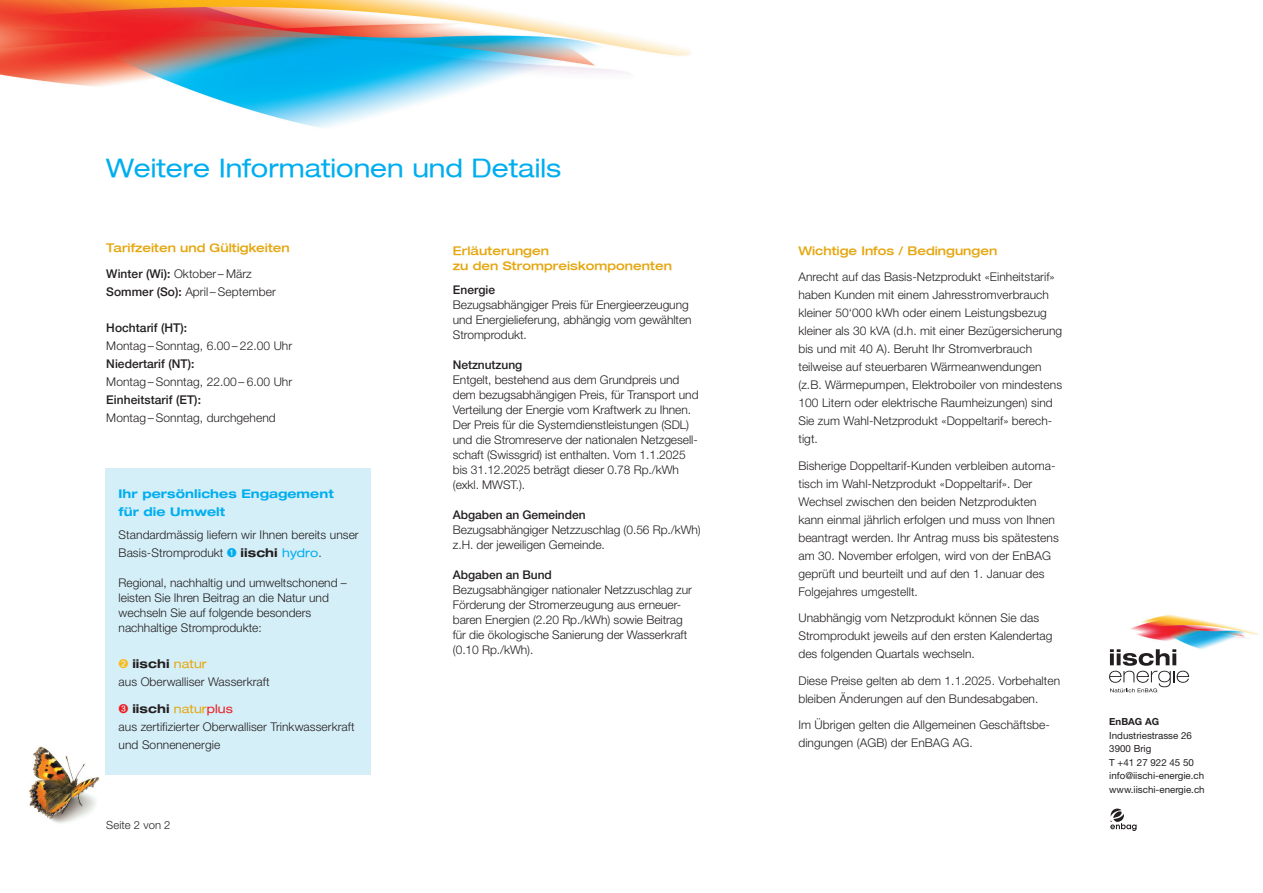
<style>
.page{position:relative;width:1263px;height:893px;background:#fff}
.page>*{position:absolute;margin:0;border:0;box-sizing:border-box;transform-origin:0 0}
.t1{font:expanded 25.5px "Helvetica Neue LT";color:#00aeef}
.Grundschrift{font:300 12px/18px "Helvetica Neue LT Pro";letter-spacing:.005em;color:#231f20}
.Grundschrift-2{font:500 expanded 12px/15px "Helvetica Neue LT";color:#e5a710}
.Grundschrift-3{font:500 12px "Helvetica Neue LT Pro";letter-spacing:-.005em;color:#231f20}
.Grundschrift-4{font:500 12px "Helvetica Neue LT";letter-spacing:.005em;color:#231f20}
.t2{font:700 expanded 12px/18px "Helvetica Neue";letter-spacing:.005em;color:#00aeef}
.Grundschrift-5{font:300 11.25px "Helvetica Neue LT Pro";letter-spacing:.005em;color:#231f20}
.t3{font:9.75px/13.5px "Helvetica Neue LT Std";color:#231f20}
.t4{font:700 9.75px "Helvetica Neue LT Pro";color:#231f20}
.s1{font-family:"Helvetica Neue LT";font-weight:500}
.s2{color:#00aeef}
.s3{font-family:"Helvetica Neue";font-weight:700;font-stretch:expanded}
.s4{font-family:"Helvetica Neue LT";font-weight:400;font-stretch:expanded;color:#00aeef}
.s5{color:#fcb814}
.s6{font-family:"Helvetica Neue LT";font-weight:400;font-stretch:expanded;color:#e5a710}
.s7{color:#ee1d23}
.s8{font-family:"Helvetica Neue LT";font-weight:400;font-stretch:expanded;color:#ee1d23}
</style>
<div class="page">
<img style="left:1110px;top:615px;width:149px;height:78px">
<svg style="left:1109px;top:649px;width:80px;height:43px"></svg>
<img style="left:0;top:0;width:691px;height:128px">
<svg style="left:1110px;top:809px;width:26px;height:22px"></svg>
<img style="left:29px;top:746px;width:71px;height:78px">
<div style="left:105px;top:468px;width:266px;height:306px;background:#d5eff8"></div>
<p class="t1" style="left:106px;top:152px;width:456px">Weitere Informationen und Details</p>
<p class="Grundschrift-2" style="left:106px;top:240px;width:185px">Tarifzeiten und Gültigkeiten</p>
<p class="Grundschrift" style="left:106px;top:265px;width:171px"><span class="s1">Winter (Wi):</span> Oktober – März<br><span class="s1">Sommer (So):</span> April – September</p>
<p class="Grundschrift-4" style="left:106px;top:321px;width:82px">Hochtarif (HT):</p>
<p class="Grundschrift" style="left:106px;top:337px;width:187px">Montag– Sonntag, 6.00– 22.00 Uhr</p>
<p class="Grundschrift-4" style="left:106px;top:357px;width:90px">Niedertarif (NT):</p>
<p class="Grundschrift" style="left:106px;top:373px;width:187px">Montag– Sonntag, 22.00– 6.00 Uhr</p>
<p class="Grundschrift-4" style="left:106px;top:393px;width:96px">Einheitstarif (ET):</p>
<p class="Grundschrift" style="left:106px;top:409px;width:171px">Montag– Sonntag, durchgehend</p>
<p class="t2" style="left:119px;top:484px;width:217px">Ihr persönliches Engagement für die Umwelt</p>
<p class="Grundschrift" style="left:119px;top:526px;width:242px">Standardmässig liefern wir Ihnen bereits unser<br>Basis-Stromprodukt <span class="s2">➊</span> <span class="s3">iischi</span> <span class="s4">hydro</span>.</p>
<p class="Grundschrift" style="left:119px;top:575px;width:230px;line-height:15px">Regional, nachhaltig und umweltschonend – leisten Sie Ihren Beitrag an die Natur und wechseln Sie auf folgende besonders nachhaltige Stromprodukte:</p>
<p class="Grundschrift" style="left:119px;top:655px;width:152px"><span class="s5">➋</span> <span class="s3">iischi</span> <span class="s6">natur<br></span>aus Oberwalliser Wasserkraft</p>
<p class="Grundschrift" style="left:119px;top:699px;width:237px"><span class="s7">➌</span> <span class="s3">iischi</span> <span class="s6">natur</span><span class="s8">plus<br></span>aus zertifizierter Oberwalliser Trinkwasserkraft und Sonnenenergie</p>
<p class="Grundschrift-5" style="left:106px;top:818px;width:66px">Seite 2 von 2</p>
<p class="Grundschrift-2" style="left:453px;top:243px;width:221px">Erläuterungen<br>zu den Strompreiskomponenten</p>
<p class="Grundschrift-3" style="left:453px;top:282px;width:44px">Energie</p>
<p class="Grundschrift" style="left:453px;top:297px;width:240px;line-height:15px">Bezugsabhängiger Preis für Energieerzeugung und Energielieferung, abhängig vom gewählten<br>Stromprodukt.</p>
<p class="Grundschrift-3" style="left:453px;top:357px;width:71px">Netznutzung</p>
<p class="Grundschrift" style="left:453px;top:372px;width:247px;line-height:15px">Entgelt, bestehend aus dem Grundpreis und dem bezugsabhängigen Preis, für Transport und Verteilung der Energie vom Kraftwerk zu Ihnen.<br>Der Preis für die Systemdienstleistungen (SDL) und die Stromreserve der nationalen Netzgesell&shy;schaft (Swissgrid) ist enthalten. Vom 1.1.2025 bis 31.12.2025 beträgt dieser 0.78 Rp./kWh (exkl. MWST.).</p>
<p class="Grundschrift-3" style="left:453px;top:507px;width:134px">Abgaben an Gemeinden</p>
<p class="Grundschrift" style="left:453px;top:522px;width:249px;line-height:15px">Bezugsabhängiger Netzzuschlag (0.56 Rp./kWh) z.H. der jeweiligen Gemeinde.</p>
<p class="Grundschrift-3" style="left:453px;top:567px;width:100px">Abgaben an Bund</p>
<p class="Grundschrift" style="left:453px;top:582px;width:241px;line-height:15px">Bezugsabhängiger nationaler Netzzuschlag zur Förderung der Stromerzeugung aus erneuer&shy;baren Energien (2.20 Rp./kWh) sowie Beitrag für die ökologische Sanierung der Wasserkraft (0.10 Rp./kWh).</p>
<p class="Grundschrift-2" style="left:798px;top:243px;width:200px">Wichtige Infos / Bedingungen</p>
<p class="Grundschrift" style="left:798px;top:268px;width:265px">Anrecht auf das Basis-Netzprodukt «Einheitstarif» haben Kunden mit einem Jahresstromverbrauch kleiner 50‘000 kWh oder einem Leistungsbezug kleiner als 30 kVA (d.h. mit einer Bezügersicherung bis und mit 40 A). Beruht Ihr Stromverbrauch teilweise auf steuerbaren Wärmeanwendungen (z.B. Wärmepumpen, Elektroboiler von mindestens 100 Litern oder elektrische Raumheizungen) sind Sie zum Wahl-Netzprodukt «Doppeltarif» berech&shy;tigt.</p>
<p class="Grundschrift" style="left:798px;top:456px;width:262px">Bisherige Doppeltarif-Kunden verbleiben automa&shy;tisch im Wahl-Netzprodukt «Doppeltarif». Der Wechsel zwischen den beiden Netzprodukten kann einmal jährlich erfolgen und muss von Ihnen beantragt werden. Ihr Antrag muss bis spätestens am 30. November erfolgen, wird von der EnBAG geprüft und beurteilt und auf den 1. Januar des Folgejahres umgestellt.</p>
<p class="Grundschrift" style="left:798px;top:609px;width:256px">Unabhängig vom Netzprodukt können Sie das<br>Stromprodukt jeweils auf den ersten Kalendertag des folgenden Quartals wechseln.</p>
<p class="Grundschrift" style="left:798px;top:671px;width:263px">Diese Preise gelten ab dem 1.1.2025. Vorbehalten bleiben Änderungen auf den Bundesabgaben.</p>
<p class="Grundschrift" style="left:798px;top:716px;width:253px">Im Übrigen gelten die Allgemeinen Geschäftsbe&shy;dingungen (AGB) der EnBAG AG.</p>
<p class="t4" style="left:1109px;top:716px;width:51px">EnBAG AG</p>
<p class="t3" style="left:1109px;top:728px;width:97px">Industriestrasse 26<br>3900 Brig<br>T +41 27 922 45 50 info@iischi-energie.ch www.iischi-energie.ch</p>
</div>
